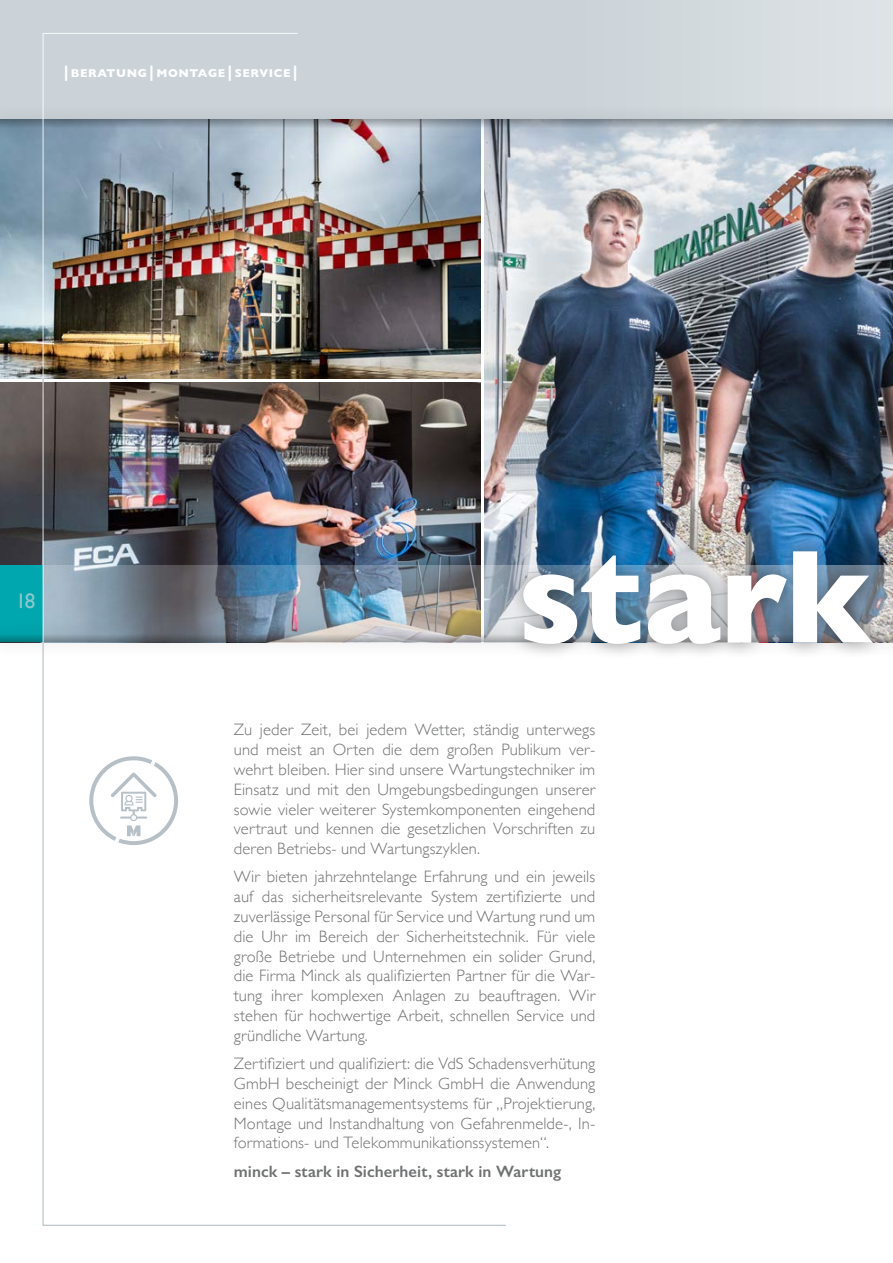
<style>
.page{position:relative;width:893px;height:1263px;background:#fff}
.page>*{position:absolute;margin:0;border:0;box-sizing:border-box;transform-origin:0 0}
.t1{font:700 135px "Gill Sans";letter-spacing:-.005em;color:#fff}
.t2{font:21px "Gill Sans";color:#8ac9cd}
.t3{font:300 16.5px/19.8px "Gill Sans";letter-spacing:.01em;color:#707172;text-align:justify}
.t4{font:600 16.5px "Gill Sans";letter-spacing:.005em;color:#707172}
.t5{font:700 11.55px "Gill Sans";letter-spacing:.055em;color:#fff}
.s1{font-size:16.5px}
</style>
<div class="page">
<div style="left:0;top:0;width:893px;height:119px;background:#cbd3d8"></div>
<img style="left:0;top:144px;width:42px;height:234px">
<img style="left:507px;top:144px;width:386px;height:390px">
<img style="left:0;top:383px;width:42px;height:183px">
<div style="left:0;top:566px;width:43px;height:76px;background:#00a7af"></div>
<div style="left:0;top:617px;width:893px;height:42px;background:#000;opacity:.12"></div>
<svg style="left:0;top:634px;width:42px;height:8px"></svg>
<div style="left:0;top:102px;width:893px;height:42px;background:#000;opacity:.12"></div>
<svg style="left:0;top:119px;width:893px;height:9px;background:#939faa"></svg>
<img style="left:42px;top:33px;width:465px;height:1193px">
<svg style="left:89px;top:756px;width:89px;height:89px"></svg>
<div style="left:507px;top:534px;width:386px;height:156px;background:#000;opacity:.4"></div>
<p class="t5" style="left:64px;top:64px;width:235px"><span class="s1">|</span> BERATUNG <span class="s1">|</span> MONTAGE <span class="s1">|</span> SERVICE <span class="s1">|</span></p>
<p class="t2" style="left:16px;top:588px;width:21px">18</p>
<h1 class="t1" style="left:517px;top:490px;width:357px">stark</h1>
<p class="t3" style="left:234px;top:719px;width:363px">Zu jeder Zeit, bei jedem Wetter, ständig unterwegs und meist an Orten die dem großen Publikum ver&shy;wehrt bleiben. Hier sind unsere Wartungstechniker im Einsatz und mit den Umgebungsbedingungen unserer sowie vieler weiterer Systemkomponenten eingehend vertraut und kennen die gesetzlichen Vorschriften zu deren Betriebs- und Wartungszyklen.</p>
<p class="t3" style="left:234px;top:866px;width:363px">Wir bieten jahrzehntelange Erfahrung und ein jeweils auf das sicherheitsrelevante System zertifizierte und zuverlässige Personal für Service und Wartung rund um die Uhr im Bereich der Sicherheitstechnik. Für viele große Betriebe und Unternehmen ein solider Grund, die Firma Minck als qualifizierten Partner für die War&shy;tung ihrer komplexen Anlagen zu beauftragen. Wir stehen für hochwertige Arbeit, schnellen Service und gründliche Wartung.</p>
<p class="t3" style="left:234px;top:1053px;width:363px">Zertifiziert und qualifiziert: die VdS Schadensverhütung GmbH bescheinigt der Minck GmbH die Anwendung eines Qualitätsmanagementsystems für „Projektierung, Montage und Instandhaltung von Gefahrenmelde-, In&shy;formations- und Telekommunikationssystemen“.</p>
<p class="t4" style="left:234px;top:1161px;width:329px">minck – stark in Sicherheit, stark in Wartung</p>
</div>
